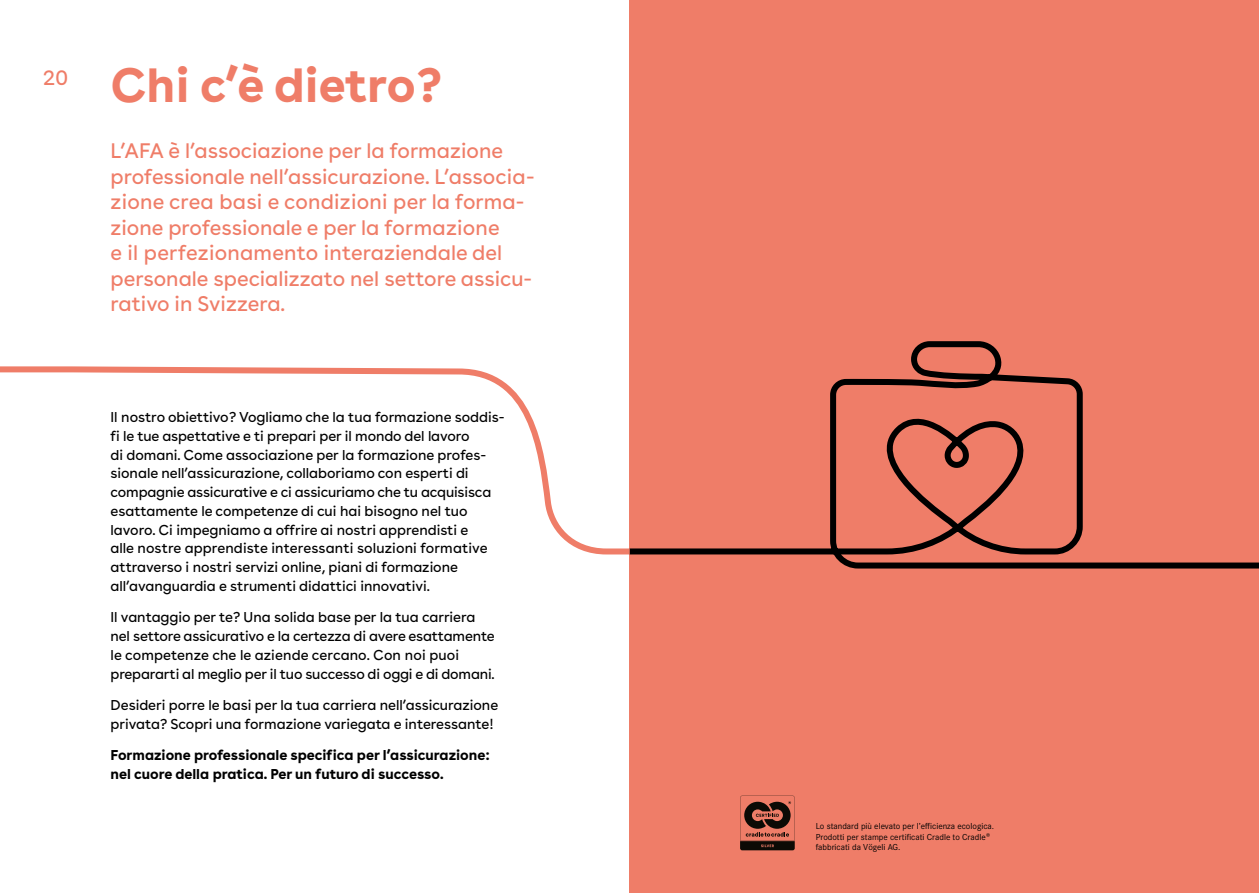
<style>
.page{position:relative;width:1259px;height:893px;background:#fff}
.page>*{position:absolute;margin:0;border:0;box-sizing:border-box;transform-origin:0 0}
.t1{font:700 48px "Buenos Aires";color:#ef7d68}
.t2{font:21px/25.5px "Buenos Aires";color:#ef7d68}
.t3{font:14.25px/18.8px "Buenos Aires";letter-spacing:-.005em;color:#000}
.t4{font:700 14.25px/18.8px "Buenos Aires";color:#000}
.t5{font:9px/10.5px "Corporate S";color:#000}
</style>
<div class="page">
<div style="left:629px;top:0;width:630px;height:893px;background:#ef7d68"></div>
<svg style="left:740px;top:796px;width:54px;height:54px"></svg>
<svg style="left:635px;top:341px;width:624px;height:228px"></svg>
<svg style="left:0;top:366px;width:635px;height:189px"></svg>
<h2 class="t2" style="left:43px;top:63px;width:27px">20</h2>
<h1 class="t1" style="left:111px;top:43px;width:333px">Chi c’è dietro?</h1>
<p class="t2" style="left:111px;top:136px;width:423px">L’AFA è l’associazione per la formazione professionale nell’assicurazione. L’associa&shy;zione crea basi e condizioni per la forma&shy;zione professionale e per la formazione<br>e il perfezionamento interaziendale del personale specializzato nel settore assicu&shy;rativo in Svizzera.</p>
<p class="t3" style="left:111px;top:406px;width:395px">Il nostro obiettivo? Vogliamo che la tua formazione soddis&shy;fi le tue aspettative e ti prepari per il mondo del lavoro<br>di domani. Come associazione per la formazione profes&shy;sionale nell’assicurazione, collaboriamo con esperti di compagnie assicurative e ci assicuriamo che tu acquisisca esattamente le competenze di cui hai bisogno nel tuo lavoro. Ci impegniamo a offrire ai nostri apprendisti e<br>alle nostre apprendiste interessanti soluzioni formative attraverso i nostri servizi online, piani di formazione all’avanguardia e strumenti didattici innovativi.</p>
<p class="t3" style="left:111px;top:607px;width:386px">Il vantaggio per te? Una solida base per la tua carriera nel settore assicurativo e la certezza di avere esattamente le competenze che le aziende cercano. Con noi puoi prepararti al meglio per il tuo successo di oggi e di domani.</p>
<p class="t3" style="left:111px;top:694px;width:389px">Desideri porre le basi per la tua carriera nell’assicurazione privata? Scopri una formazione variegata e interessante!</p>
<p class="t4" style="left:111px;top:744px;width:381px">Formazione professionale specifica per l’assicurazione: nel cuore della pratica. Per un futuro di successo.</p>
<p class="t5" style="left:815px;top:821px;width:180px">Lo standard più elevato per l’efficienza ecologica.<br>Prodotti per stampe certificati Cradle to Cradle® fabbricati da Vögeli AG.</p>
</div>
